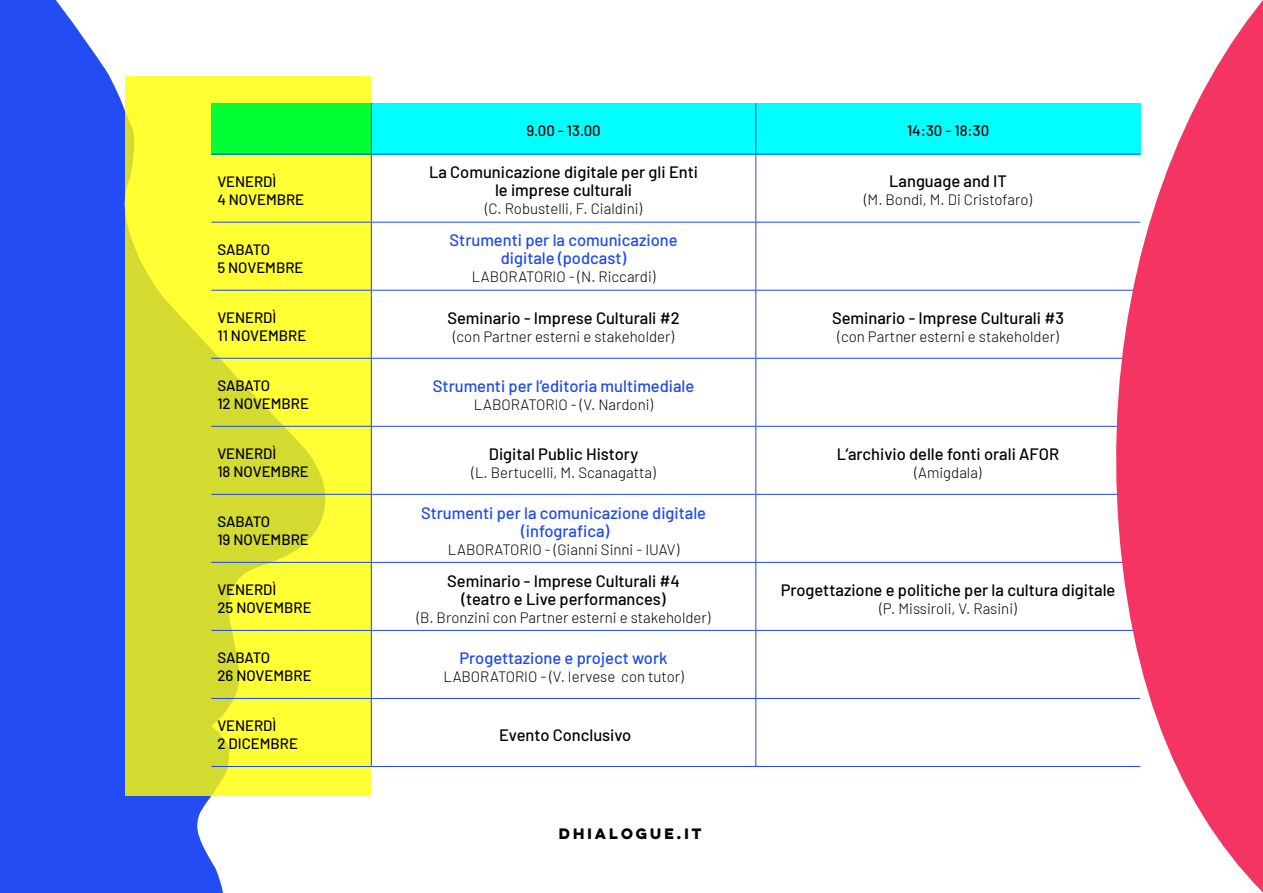
<style>
.page{position:relative;width:1263px;height:893px;background:#fff}
.page>*{position:absolute;margin:0;border:0;box-sizing:border-box;transform-origin:0 0}
.t1{font:500 16.5px "Barlow";color:#000}
.t2{font:500 16.5px "Barlow";color:#1c47f5}
.t3{font:300 15px "Barlow";color:#000}
.t4{font:500 15px "Barlow";color:#000}
.t5{font:700 13.5px "Lulo Clean W01 One";color:#000}
</style>
<div class="page">
<svg style="left:0;top:0;width:223px;height:893px;background:#375cf5"></svg>
<svg style="left:125px;top:76px;width:246px;height:720px;background:#edf032"></svg>
<hr style="left:211px;top:154px;width:160px;height:1px;background:#1c47f5">
<hr style="left:371px;top:154px;width:385px;height:1px;background:#1c47f5">
<hr style="left:756px;top:154px;width:384px;height:1px;background:#1c47f5">
<hr style="left:371px;top:155px;width:1px;height:67px;background:#1c47f5">
<hr style="left:755px;top:155px;width:1px;height:67px;background:#1c47f5">
<hr style="left:211px;top:222px;width:160px;height:1px;background:#1c47f5">
<hr style="left:211px;top:290px;width:160px;height:1px;background:#1c47f5">
<hr style="left:211px;top:358px;width:160px;height:1px;background:#1c47f5">
<hr style="left:211px;top:426px;width:160px;height:1px;background:#1c47f5">
<hr style="left:211px;top:494px;width:160px;height:1px;background:#1c47f5">
<hr style="left:211px;top:562px;width:160px;height:1px;background:#1c47f5">
<hr style="left:211px;top:630px;width:160px;height:1px;background:#1c47f5">
<hr style="left:211px;top:698px;width:160px;height:1px;background:#1c47f5">
<hr style="left:371px;top:223px;width:1px;height:67px;background:#1c47f5">
<hr style="left:371px;top:291px;width:1px;height:67px;background:#1c47f5">
<hr style="left:371px;top:359px;width:1px;height:67px;background:#1c47f5">
<hr style="left:371px;top:427px;width:1px;height:67px;background:#1c47f5">
<hr style="left:371px;top:495px;width:1px;height:67px;background:#1c47f5">
<hr style="left:371px;top:563px;width:1px;height:67px;background:#1c47f5">
<hr style="left:371px;top:631px;width:1px;height:67px;background:#1c47f5">
<hr style="left:371px;top:699px;width:1px;height:67px;background:#1c47f5">
<hr style="left:371px;top:222px;width:385px;height:1px;background:#1c47f5">
<hr style="left:371px;top:290px;width:385px;height:1px;background:#1c47f5">
<hr style="left:371px;top:358px;width:385px;height:1px;background:#1c47f5">
<hr style="left:371px;top:426px;width:385px;height:1px;background:#1c47f5">
<hr style="left:371px;top:494px;width:385px;height:1px;background:#1c47f5">
<hr style="left:371px;top:562px;width:385px;height:1px;background:#1c47f5">
<hr style="left:371px;top:630px;width:385px;height:1px;background:#1c47f5">
<hr style="left:371px;top:698px;width:385px;height:1px;background:#1c47f5">
<hr style="left:755px;top:223px;width:1px;height:67px;background:#1c47f5">
<hr style="left:755px;top:291px;width:1px;height:67px;background:#1c47f5">
<hr style="left:755px;top:359px;width:1px;height:67px;background:#1c47f5">
<hr style="left:755px;top:427px;width:1px;height:67px;background:#1c47f5">
<hr style="left:755px;top:495px;width:1px;height:67px;background:#1c47f5">
<hr style="left:755px;top:563px;width:1px;height:67px;background:#1c47f5">
<hr style="left:755px;top:631px;width:1px;height:67px;background:#1c47f5">
<hr style="left:755px;top:699px;width:1px;height:67px;background:#1c47f5">
<hr style="left:756px;top:222px;width:384px;height:1px;background:#1c47f5">
<hr style="left:756px;top:290px;width:384px;height:1px;background:#1c47f5">
<hr style="left:756px;top:358px;width:384px;height:1px;background:#1c47f5">
<hr style="left:756px;top:426px;width:384px;height:1px;background:#1c47f5">
<hr style="left:756px;top:494px;width:384px;height:1px;background:#1c47f5">
<hr style="left:756px;top:562px;width:384px;height:1px;background:#1c47f5">
<hr style="left:756px;top:630px;width:384px;height:1px;background:#1c47f5">
<hr style="left:756px;top:698px;width:384px;height:1px;background:#1c47f5">
<hr style="left:211px;top:766px;width:160px;height:1px;background:#1c47f5">
<hr style="left:371px;top:766px;width:385px;height:1px;background:#1c47f5">
<hr style="left:756px;top:766px;width:384px;height:1px;background:#1c47f5">
<svg style="left:211px;top:103px;width:878px;height:51px;background:#00fdda"></svg>
<svg style="left:1089px;top:0;width:174px;height:893px;fill:#f43463"></svg>
<p class="t4" style="left:217px;top:170px;width:61px">VENERDÌ</p>
<p class="t4" style="left:217px;top:188px;width:88px">4 NOVEMBRE</p>
<p class="t4" style="left:217px;top:238px;width:54px">SABATO</p>
<p class="t4" style="left:217px;top:256px;width:88px">5 NOVEMBRE</p>
<p class="t4" style="left:217px;top:306px;width:61px">VENERDÌ</p>
<p class="t4" style="left:217px;top:324px;width:90px">11 NOVEMBRE</p>
<p class="t4" style="left:217px;top:374px;width:54px">SABATO</p>
<p class="t4" style="left:217px;top:392px;width:93px">12 NOVEMBRE</p>
<p class="t4" style="left:217px;top:442px;width:61px">VENERDÌ</p>
<p class="t4" style="left:217px;top:460px;width:93px">18 NOVEMBRE</p>
<p class="t4" style="left:217px;top:510px;width:54px">SABATO</p>
<p class="t4" style="left:217px;top:528px;width:93px">19 NOVEMBRE</p>
<p class="t4" style="left:217px;top:579px;width:61px">VENERDÌ</p>
<p class="t4" style="left:217px;top:597px;width:96px">25 NOVEMBRE</p>
<p class="t4" style="left:217px;top:647px;width:54px">SABATO</p>
<p class="t4" style="left:217px;top:665px;width:96px">26 NOVEMBRE</p>
<p class="t4" style="left:217px;top:715px;width:61px">VENERDÌ</p>
<p class="t4" style="left:217px;top:733px;width:82px">2 DICEMBRE</p>
<p class="t4" style="left:526px;top:120px;width:76px">9.00 - 13.00</p>
<p class="t4" style="left:907px;top:120px;width:84px">14:30 - 18:30</p>
<p class="t1" style="left:429px;top:160px;width:271px">La Comunicazione digitale per gli Enti</p>
<p class="t1" style="left:495px;top:178px;width:139px">le imprese culturali</p>
<p class="t3" style="left:485px;top:198px;width:159px">(C. Robustelli, F. Cialdini)</p>
<p class="t2" style="left:450px;top:228px;width:229px">Strumenti per la comunicazione</p>
<p class="t2" style="left:501px;top:246px;width:127px">digitale (podcast)</p>
<p class="t3" style="left:472px;top:266px;width:185px">LABORATORIO - (N. Riccardi)</p>
<p class="t1" style="left:447px;top:306px;width:234px">Seminario - Imprese Culturali #2</p>
<p class="t3" style="left:453px;top:326px;width:223px">(con Partner esterni e stakeholder)</p>
<p class="t2" style="left:433px;top:374px;width:263px">Strumenti per l’editoria multimediale</p>
<p class="t3" style="left:474px;top:394px;width:181px">LABORATORIO - (V. Nardoni)</p>
<p class="t1" style="left:489px;top:442px;width:151px">Digital Public History</p>
<p class="t3" style="left:472px;top:461px;width:186px">(L. Bertucelli, M. Scanagatta)</p>
<p class="t2" style="left:421px;top:501px;width:287px">Strumenti per la comunicazione digitale</p>
<p class="t2" style="left:521px;top:519px;width:90px">(infografica)</p>
<p class="t3" style="left:448px;top:538px;width:233px">LABORATORIO - (Gianni Sinni - IUAV)</p>
<p class="t1" style="left:447px;top:569px;width:234px">Seminario - Imprese Culturali #4</p>
<p class="t1" style="left:461px;top:587px;width:206px">(teatro e Live performances)</p>
<p class="t3" style="left:417px;top:606px;width:295px">(B. Bronzini con Partner esterni e stakeholder)</p>
<p class="t2" style="left:459px;top:646px;width:210px">Progettazione e project work</p>
<p class="t3" style="left:443px;top:665px;width:242px">LABORATORIO - (V. Iervese con tutor)</p>
<p class="t1" style="left:499px;top:723px;width:134px">Evento Conclusivo</p>
<p class="t5" style="left:559px;top:824px;width:147px">DHIALOGUE.IT</p>
<p class="t1" style="left:889px;top:169px;width:119px">Language and IT</p>
<p class="t3" style="left:864px;top:189px;width:170px">(M. Bondi, M. Di Cristofaro)</p>
<p class="t1" style="left:832px;top:306px;width:233px">Seminario - Imprese Culturali #3</p>
<p class="t3" style="left:837px;top:326px;width:223px">(con Partner esterni e stakeholder)</p>
<p class="t1" style="left:837px;top:442px;width:224px">L’archivio delle fonti orali AFOR</p>
<p class="t3" style="left:915px;top:461px;width:68px">(Amigdala)</p>
<p class="t1" style="left:781px;top:578px;width:336px">Progettazione e politiche per la cultura digitale</p>
<p class="t3" style="left:879px;top:598px;width:139px">(P. Missiroli, V. Rasini)</p>
</div>
